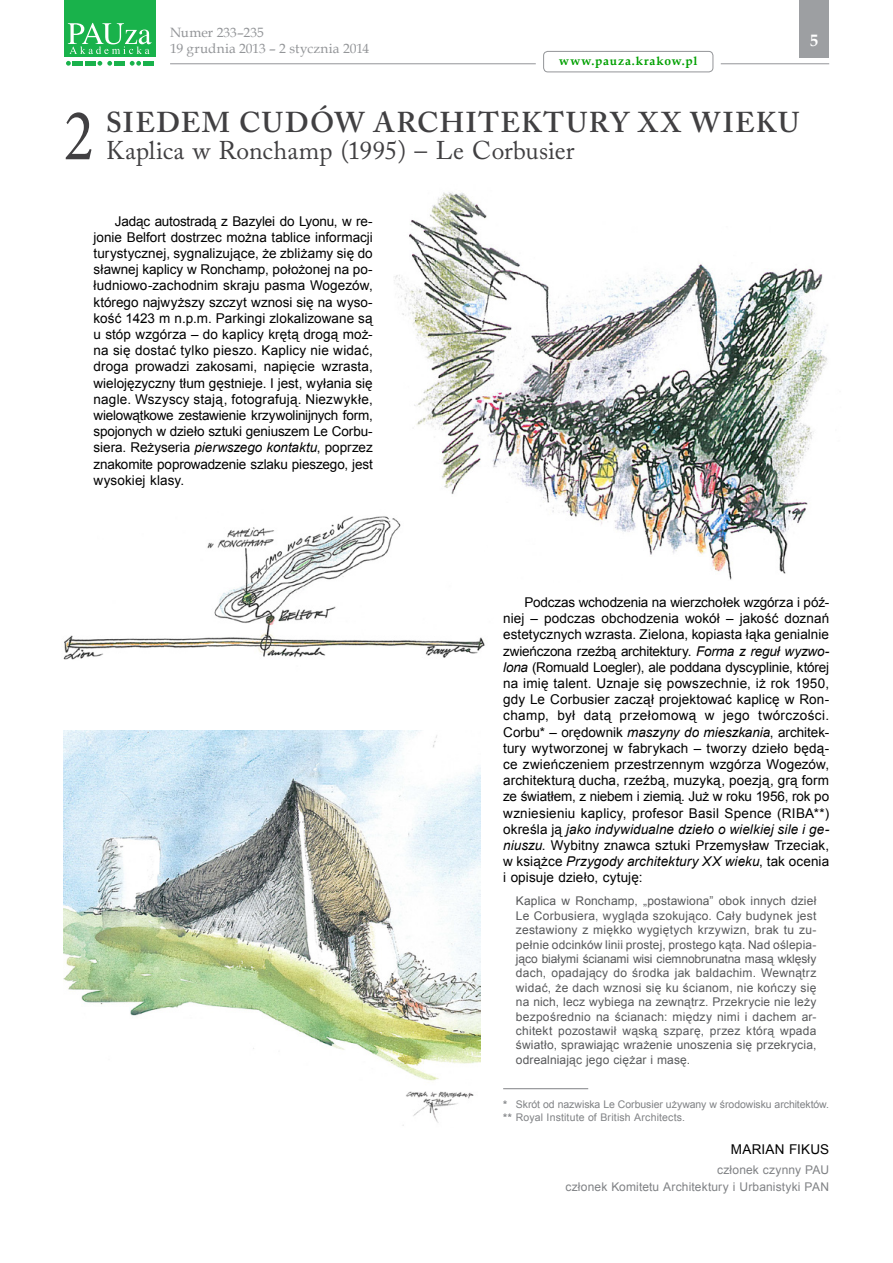
<style>
.page{position:relative;width:893px;height:1263px;background:#fff}
.page>*{position:absolute;margin:0;border:0;box-sizing:border-box;transform-origin:0 0}
.t1{font:73.8px "Minion Pro";color:#414042;scale:.85 1}
.t2{font:600 28.5px "Adobe Caslon Pro";letter-spacing:.05em;color:#414042}
.t3{font:25.5px "Adobe Caslon Pro";letter-spacing:.005em;color:#414042}
.t4{font:700 16.5px "Book Antiqua";color:#fff}
.t5{font:13.5px/16.2px "Arial";letter-spacing:.005em;color:#000;text-align:justify}
.t6{font:13.5px/16.2px "Book Antiqua";letter-spacing:.005em;color:#939598}
.t7{font:12px/14.4px "Arial";letter-spacing:.01em;color:#58595b;text-align:justify}
.t8{font:12px/16.5px "Arial";letter-spacing:.01em;color:#808285;text-align:right}
.t9{font:700 12px "Book Antiqua";letter-spacing:.07em;color:#00a000}
.t10{font:10.5px/12.6px "Arial";letter-spacing:-.005em;color:#808285}
.s1{font-style:italic}
.s2{font-weight:700}
</style>
<div class="page">
<div style="left:799px;top:0;width:30px;height:57px;background:#9d9fa2"></div>
<svg style="left:66px;top:61px;width:5px;height:5px"></svg>
<svg style="left:97px;top:61px;width:15px;height:5px"></svg>
<svg style="left:130px;top:61px;width:11px;height:5px"></svg>
<div style="left:73px;top:61px;width:10px;height:5px;background:#19b24b"></div>
<div style="left:85px;top:61px;width:11px;height:5px;background:#19b24b"></div>
<div style="left:114px;top:61px;width:11px;height:5px;background:#19b24b"></div>
<div style="left:143px;top:61px;width:11px;height:5px;background:#19b24b"></div>
<div style="left:64px;top:0;width:92px;height:56px;background:#19b24b"></div>
<svg style="left:68px;top:23px;width:83px;height:31px"></svg>
<hr style="left:170px;top:63px;width:366px;height:1px;background:#939598">
<div style="left:543px;top:51px;width:170px;height:21px;border:1px solid #939598;border-radius:4px"></div>
<hr style="left:721px;top:63px;width:108px;height:1px;background:#939598">
<img style="left:394px;top:192px;width:434px;height:388px">
<img style="left:64px;top:730px;width:417px;height:396px">
<hr style="left:503px;top:1088px;width:85px;height:1px;background:#808285">
<img style="left:63px;top:497px;width:434px;height:163px">
<h1 class="t1" style="left:64px;top:86px;width:37px">2</h1>
<p class="t6" style="left:170px;top:24px;width:201px">Numer 233–235<br>19 grudnia 2013 – 2 stycznia 2014</p>
<p class="t4" style="left:810px;top:30px;width:10px">5</p>
<p class="t9" style="left:559px;top:53px;width:140px">www.pauza.krakow.pl</p>
<h2 class="t2" style="left:106px;top:106px;width:695px">SIEDEM CUDÓW ARCHITEKTURY XX WIEKU</h2>
<h3 class="t3" style="left:106px;top:135px;width:470px">Kaplica w Ronchamp (1995) – Le Corbusier</h3>
<p class="t5" style="left:94px;top:213px;width:281px;text-indent:21px">Jadąc autostradą z Bazylei do Lyonu, w re&shy;jonie Belfort dostrzec można tablice informacji turystycznej, sygnalizujące, że zbliżamy się do sławnej kaplicy w Ronchamp, położonej na po&shy;łudniowo-zachodnim skraju pasma Wogezów, którego najwyższy szczyt wznosi się na wyso&shy;kość 1423 m n.p.m. Parkingi zlokalizowane są u stóp wzgórza – do kaplicy krętą drogą moż&shy;na się dostać tylko pieszo. Kaplicy nie widać, droga prowadzi zakosami, napięcie wzrasta, wielojęzyczny tłum gęstnieje. I jest, wyłania się nagle. Wszyscy stają, fotografują. Niezwykłe, wielowątkowe zestawienie krzywolinijnych form, spojonych w dzieło sztuki geniuszem Le Corbu&shy;siera. Reżyseria <span class="s1">pierwszego kontaktu</span>, poprzez znakomite poprowadzenie szlaku pieszego, jest wysokiej klasy.</p>
<p class="t5" style="left:503px;top:594px;width:327px;text-indent:21px">Podczas wchodzenia na wierzchołek wzgórza i póź&shy;niej – podczas obchodzenia wokół – jakość doznań estetycznych wzrasta. Zielona, kopiasta łąka genialnie zwieńczona rzeźbą architektury. <span class="s1">Forma z reguł wyzwo&shy;lona</span> (Romuald Loegler), ale poddana dyscyplinie, której na imię talent. Uznaje się powszechnie, iż rok 1950, gdy Le Corbusier zaczął projektować kaplicę w Ron&shy;champ, był datą przełomową w jego twórczości.<br>Corbu* – orędownik <span class="s1">maszyny do mieszkania</span>, architek&shy;tury wytworzonej w fabrykach – tworzy dzieło będą&shy;ce zwieńczeniem przestrzennym wzgórza Wogezów, architekturą ducha, rzeźbą, muzyką, poezją, grą form ze światłem, z niebem i ziemią. Już w roku 1956, rok po wzniesieniu kaplicy, profesor Basil Spence (RIBA**) określa ją <span class="s1">jako indywidualne dzieło o wielkiej sile i ge&shy;niuszu</span>. Wybitny znawca sztuki Przemysław Trzeciak, w książce <span class="s1">Przygody architektury XX wieku</span>, tak ocenia i opisuje dzieło, cytuję:</p>
<p class="t7" style="left:516px;top:894px;width:302px">Kaplica w Ronchamp, „postawiona” obok innych dzieł Le Corbusiera, wygląda szokująco. Cały budynek jest zestawiony z miękko wygiętych krzywizn, brak tu zu&shy;pełnie odcinków linii prostej, prostego kąta. Nad oślepia&shy;jąco białymi ścianami wisi ciemnobrunatna masą wklęsły dach, opadający do środka jak baldachim. Wewnątrz widać, że dach wznosi się ku ścianom, nie kończy się na nich, lecz wybiega na zewnątrz. Przekrycie nie leży bezpośrednio na ścianach: między nimi i dachem ar&shy;chitekt pozostawił wąską szparę, przez którą wpada światło, sprawiając wrażenie unoszenia się przekrycia, odrealniając jego ciężar i masę.</p>
<p class="t10" style="left:503px;top:1098px;width:327px"><span class="s2">*</span> Skrót od nazwiska Le Corbusier używany w środowisku architektów. <span class="s2">**</span> Royal Institute of British Architects.</p>
<p class="t5" style="left:731px;top:1141px;width:100px">MARIAN FIKUS</p>
<p class="t8" style="left:565px;top:1162px;width:265px">członek czynny PAU<br>członek Komitetu Architektury i Urbanistyki PAN</p>
</div>
